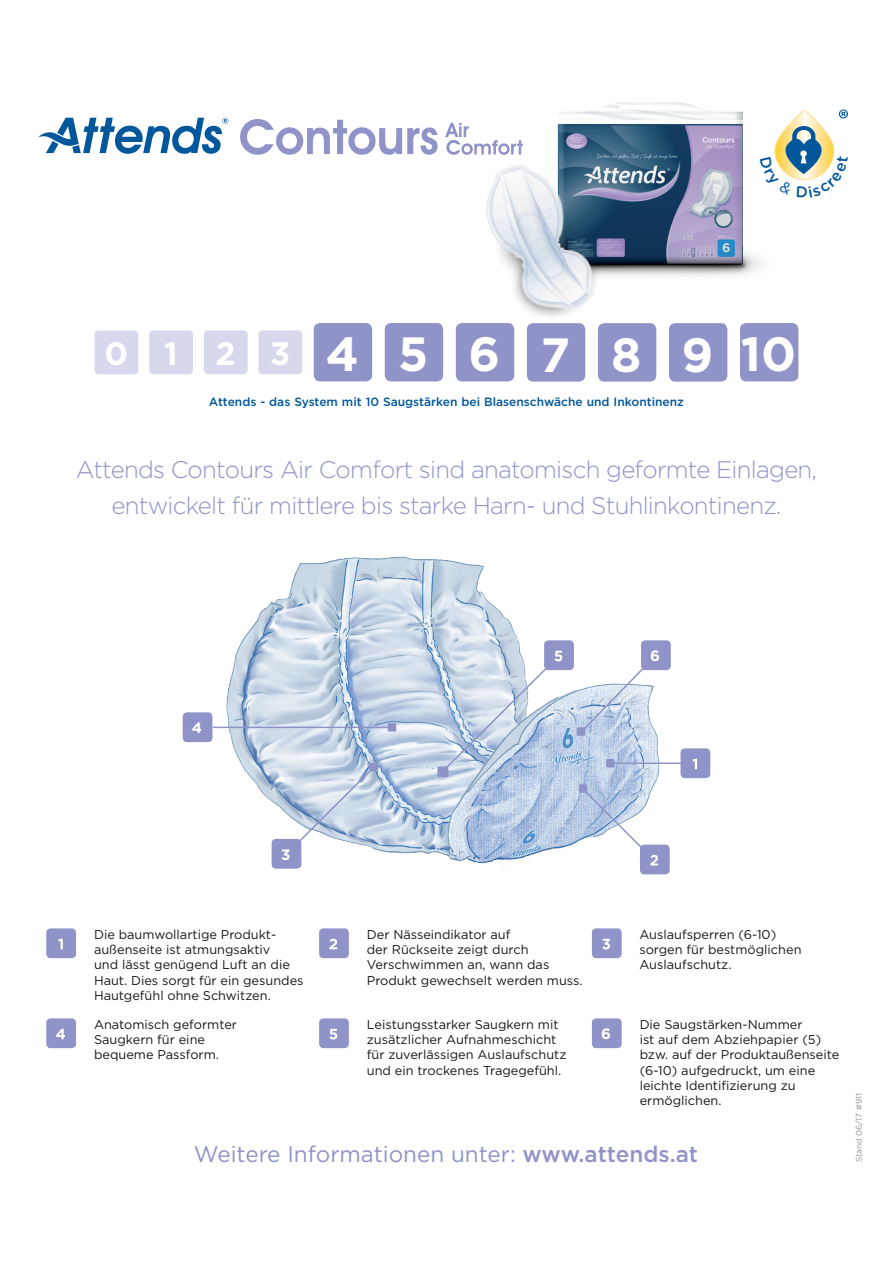
<style>
.page{position:relative;width:893px;height:1263px;background:#fff}
.page>*{position:absolute;margin:0;border:0;box-sizing:border-box;transform-origin:0 0}
.t1{font:700 48px "Gotham";color:#fff}
.t2{font:700 32.4px "Gotham";color:#fff}
.t3{font:300 24px/36px "Gotham";letter-spacing:-.03em;color:#8f93c8;text-align:center}
.t4{font:22.5px "Gotham";color:#8f93c8}
.t5{font:700 15px "Gotham";color:#fff}
.t6{font:12.75px/15.3px "Gotham";color:#1a161a}
.t7{font:500 12px "Gotham";color:#01579c}
.t8{font:8.25px "Gotham";color:#8c9198}
.s1{font-weight:500}
</style>
<div class="page">
<img style="left:201px;top:556px;width:468px;height:319px">
<div style="left:46px;top:928px;width:30px;height:30px;background:#8f93c8;border-radius:4px"></div>
<svg style="left:58px;top:939px;width:5px;height:10px"></svg>
<div style="left:680px;top:748px;width:30px;height:30px;background:#8f93c8;border-radius:4px"></div>
<svg style="left:692px;top:759px;width:5px;height:10px"></svg>
<div style="left:640px;top:845px;width:30px;height:29px;background:#8f93c8;border-radius:4px"></div>
<div style="left:641px;top:640px;width:30px;height:30px;background:#8f93c8;border-radius:4px"></div>
<div style="left:272px;top:839px;width:29px;height:30px;background:#8f93c8;border-radius:4px"></div>
<div style="left:544px;top:640px;width:30px;height:30px;background:#8f93c8;border-radius:4px"></div>
<svg style="left:583px;top:789px;width:75px;height:76px"></svg>
<svg style="left:579px;top:663px;width:69px;height:71px"></svg>
<div style="left:579px;top:784px;width:8px;height:9px;background:#8f93c8"></div>
<div style="left:577px;top:727px;width:8px;height:9px;background:#8f93c8"></div>
<hr style="left:611px;top:762px;width:75px;height:2px;background:#8f93c8">
<div style="left:606px;top:759px;width:9px;height:8px;background:#8f93c8"></div>
<svg style="left:439px;top:651px;width:123px;height:124px;background:#c6d4e6"></svg>
<div style="left:437px;top:766px;width:11px;height:11px;background:#8f93c8"></div>
<svg style="left:293px;top:764px;width:84px;height:84px;background:#c8d5e5"></svg>
<div style="left:369px;top:763px;width:9px;height:8px;background:#8f93c8"></div>
<div style="left:319px;top:928px;width:30px;height:30px;background:#8f93c8;border-radius:4px"></div>
<svg style="left:329px;top:939px;width:8px;height:10px"></svg>
<div style="left:592px;top:928px;width:30px;height:30px;background:#8f93c8;border-radius:4px"></div>
<svg style="left:602px;top:939px;width:8px;height:10px"></svg>
<div style="left:46px;top:1018px;width:30px;height:30px;background:#8f93c8;border-radius:4px"></div>
<svg style="left:56px;top:1029px;width:9px;height:10px"></svg>
<div style="left:319px;top:1018px;width:30px;height:30px;background:#8f93c8;border-radius:4px"></div>
<svg style="left:329px;top:1029px;width:8px;height:10px"></svg>
<div style="left:592px;top:1018px;width:30px;height:30px;background:#8f93c8;border-radius:4px"></div>
<div style="left:183px;top:712px;width:29px;height:30px;background:#8f93c8;border-radius:4px"></div>
<hr style="left:213px;top:727px;width:177px;height:1px;background:#8f93c8">
<div style="left:388px;top:723px;width:8px;height:9px;background:#8f93c8"></div>
<div style="left:314px;top:323px;width:58px;height:58px;background:#8f93c8;border-radius:6px"></div>
<div style="left:385px;top:323px;width:58px;height:58px;background:#8f93c8;border-radius:6px"></div>
<div style="left:456px;top:323px;width:58px;height:58px;background:#8f93c8;border-radius:6px"></div>
<div style="left:259px;top:330px;width:43px;height:44px;background:#d7d8ec;border-radius:4px"></div>
<div style="left:149px;top:330px;width:44px;height:44px;background:#d7d8ec;border-radius:4px"></div>
<div style="left:204px;top:330px;width:44px;height:44px;background:#d7d8ec;border-radius:4px"></div>
<div style="left:95px;top:331px;width:43px;height:43px;background:#d7d8ec;border-radius:4px"></div>
<div style="left:527px;top:323px;width:58px;height:59px;background:#8f93c8;border-radius:6px"></div>
<div style="left:598px;top:323px;width:58px;height:59px;background:#8f93c8;border-radius:6px"></div>
<div style="left:669px;top:323px;width:58px;height:59px;background:#8f93c8;border-radius:6px"></div>
<div style="left:740px;top:323px;width:58px;height:58px;background:#8f93c8;border-radius:6px"></div>
<svg style="left:775px;top:110px;width:59px;height:70px"></svg>
<svg style="left:839px;top:110px;width:9px;height:8px"></svg>
<img style="left:557px;top:102px;width:204px;height:175px">
<img style="left:486px;top:153px;width:114px;height:164px">
<svg style="left:38px;top:118px;width:190px;height:36px"></svg>
<svg style="left:240px;top:119px;width:198px;height:36px"></svg>
<svg style="left:445px;top:123px;width:78px;height:32px"></svg>
<svg style="left:760px;top:126px;width:75px;height:72px"></svg>
<p class="t2" style="left:104px;top:332px;width:25px">0</p>
<p class="t2" style="left:164px;top:332px;width:15px">1</p>
<p class="t2" style="left:216px;top:332px;width:22px">2</p>
<p class="t2" style="left:270px;top:332px;width:22px">3</p>
<p class="t1" style="left:326px;top:323px;width:35px">4</p>
<p class="t1" style="left:398px;top:323px;width:32px">5</p>
<p class="t1" style="left:468px;top:323px;width:33px">6</p>
<p class="t1" style="left:540px;top:323px;width:31px">7</p>
<p class="t1" style="left:611px;top:323px;width:32px">8</p>
<p class="t1" style="left:682px;top:323px;width:33px">9</p>
<p class="t1" style="left:741px;top:323px;width:57px">10</p>
<p class="t7" style="left:209px;top:394px;width:477px">Attends - das System mit 10 Saugstärken bei Blasenschwäche und Inkontinenz</p>
<p class="t3" style="left:76px;top:451px;width:743px">Attends Contours Air Comfort sind anatomisch geformte Einlagen, entwickelt für mittlere bis starke Harn- und Stuhlinkontinenz.</p>
<p class="t5" style="left:192px;top:718px;width:12px">4</p>
<p class="t5" style="left:650px;top:646px;width:11px">6</p>
<p class="t5" style="left:281px;top:844px;width:11px">3</p>
<p class="t6" style="left:94px;top:926px;width:211px">Die baumwollartige Produkt&shy;außenseite ist atmungsaktiv<br>und lässt genügend Luft an die<br>Haut. Dies sorgt für ein gesundes<br>Hautgefühl ohne Schwitzen.</p>
<p class="t6" style="left:367px;top:926px;width:217px">Der Nässeindikator auf<br>der Rückseite zeigt durch<br>Verschwimmen an, wann das<br>Produkt gewechselt werden muss.</p>
<p class="t6" style="left:639px;top:926px;width:164px">Auslaufsperren (6-10) sorgen für bestmöglichen<br>Auslaufschutz.</p>
<p class="t6" style="left:94px;top:1016px;width:144px">Anatomisch geformter<br>Saugkern für eine bequeme Passform.</p>
<p class="t5" style="left:601px;top:1024px;width:11px">6</p>
<p class="t6" style="left:367px;top:1016px;width:201px">Leistungsstarker Saugkern mit zusätzlicher Aufnahmeschicht für zuverlässigen Auslaufschutz und ein trockenes Tragegefühl.</p>
<p class="t6" style="left:640px;top:1016px;width:201px">Die Saugstärken-Nummer<br>ist auf dem Abziehpapier (5) bzw. auf der Produktaußenseite (6-10) aufgedruckt, um eine leichte Identifizierung zu ermöglichen.</p>
<p class="t4" style="left:194px;top:1140px;width:506px">Weitere Informationen unter: <span class="s1">www.attends.at</span></p>
<p class="t8" style="left:853px;top:1162px;width:71px;rotate:-90deg">Stand 06/17 #911</p>
</div>
